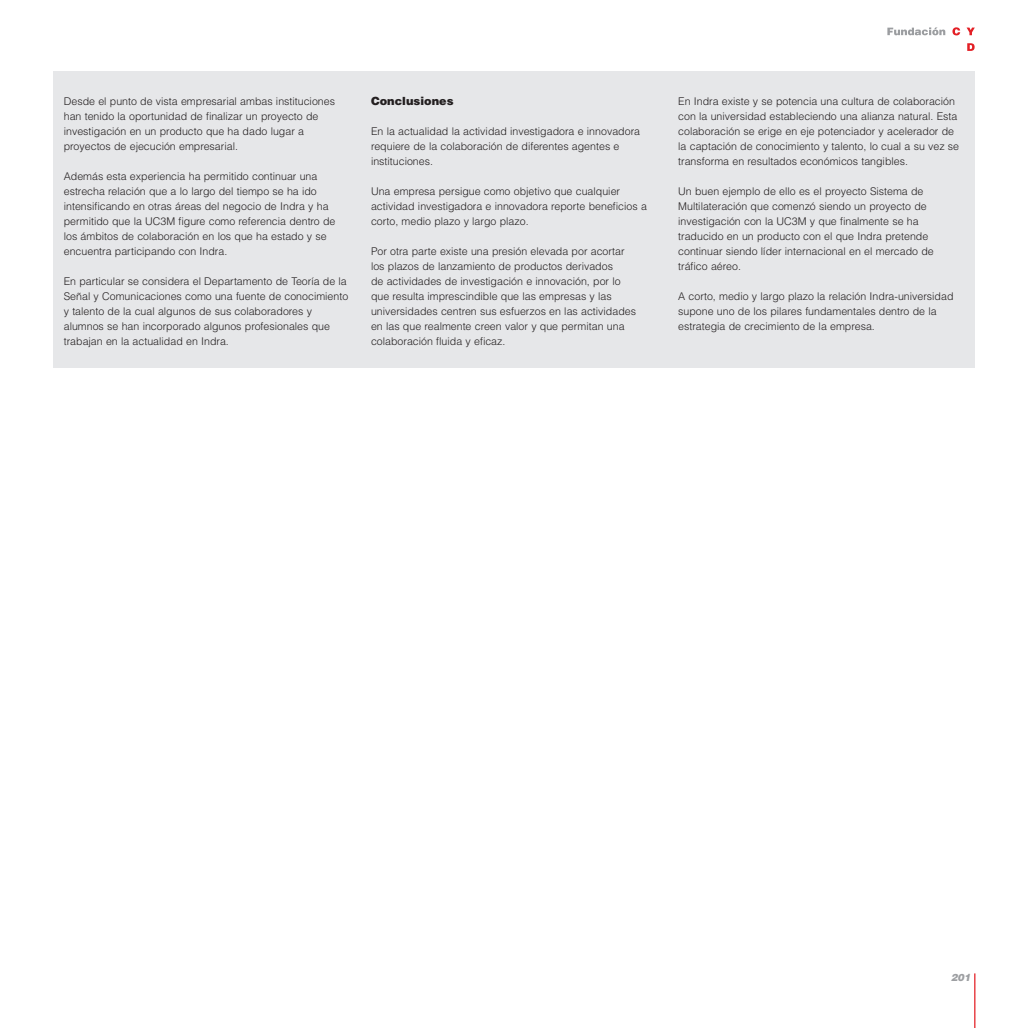
<style>
.page{position:relative;width:1028px;height:1028px;background:#fff}
.page>*{position:absolute;margin:0;border:0;box-sizing:border-box;transform-origin:0 0}
.t1{font:900 11.25px "Helvetica LT";color:#231f20}
.t2{font:300 10.62px/15px "Helvetica LT";color:#231f20}
.t3{font:italic 900 10px "Helvetica LT";color:#9d9fa2}
</style>
<div class="page">
<hr style="left:974px;top:973px;width:1px;height:55px;background:#e31f25">
<svg style="left:952px;top:27px;width:8px;height:8px"></svg>
<svg style="left:967px;top:28px;width:7px;height:7px"></svg>
<svg style="left:967px;top:43px;width:7px;height:8px"></svg>
<svg style="left:887px;top:27px;width:58px;height:8px"></svg>
<div style="left:53px;top:71px;width:921px;height:296px;background:#e6e7e9"></div>
<p class="t2" style="left:64px;top:94px;width:273px">Desde el punto de vista empresarial ambas instituciones han tenido la oportunidad de finalizar un proyecto de investigación en un producto que ha dado lugar a proyectos de ejecución empresarial.</p>
<p class="t2" style="left:64px;top:169px;width:273px">Además esta experiencia ha permitido continuar una estrecha relación que a lo largo del tiempo se ha ido intensificando en otras áreas del negocio de Indra y ha permitido que la UC3M figure como referencia dentro de los ámbitos de colaboración en los que ha estado y se encuentra participando con Indra.</p>
<p class="t2" style="left:64px;top:274px;width:286px">En particular se considera el Departamento de Teoría de la Señal y Comunicaciones como una fuente de conocimiento y talento de la cual algunos de sus colaboradores y alumnos se han incorporado algunos profesionales que trabajan en la actualidad en Indra.</p>
<p class="t1" style="left:371px;top:94px;width:84px">Conclusiones</p>
<p class="t2" style="left:371px;top:124px;width:270px">En la actualidad la actividad investigadora e innovadora requiere de la colaboración de diferentes agentes e instituciones.</p>
<p class="t2" style="left:371px;top:184px;width:277px">Una empresa persigue como objetivo que cualquier actividad investigadora e innovadora reporte beneficios a corto, medio plazo y largo plazo.</p>
<p class="t2" style="left:371px;top:244px;width:266px">Por otra parte existe una presión elevada por acortar los plazos de lanzamiento de productos derivados<br>de actividades de investigación e innovación, por lo que resulta imprescindible que las empresas y las universidades centren sus esfuerzos en las actividades en las que realmente creen valor y que permitan una colaboración fluida y eficaz.</p>
<p class="t2" style="left:678px;top:94px;width:282px">En Indra existe y se potencia una cultura de colaboración con la universidad estableciendo una alianza natural. Esta colaboración se erige en eje potenciador y acelerador de la captación de conocimiento y talento, lo cual a su vez se transforma en resultados económicos tangibles.</p>
<p class="t2" style="left:678px;top:184px;width:257px">Un buen ejemplo de ello es el proyecto Sistema de Multilateración que comenzó siendo un proyecto de investigación con la UC3M y que finalmente se ha traducido en un producto con el que Indra pretende continuar siendo líder internacional en el mercado de tráfico aéreo.</p>
<p class="t2" style="left:678px;top:289px;width:277px">A corto, medio y largo plazo la relación Indra-universidad supone uno de los pilares fundamentales dentro de la estrategia de crecimiento de la empresa.</p>
<p class="t3" style="left:951px;top:971px;width:22px">201</p>
</div>
